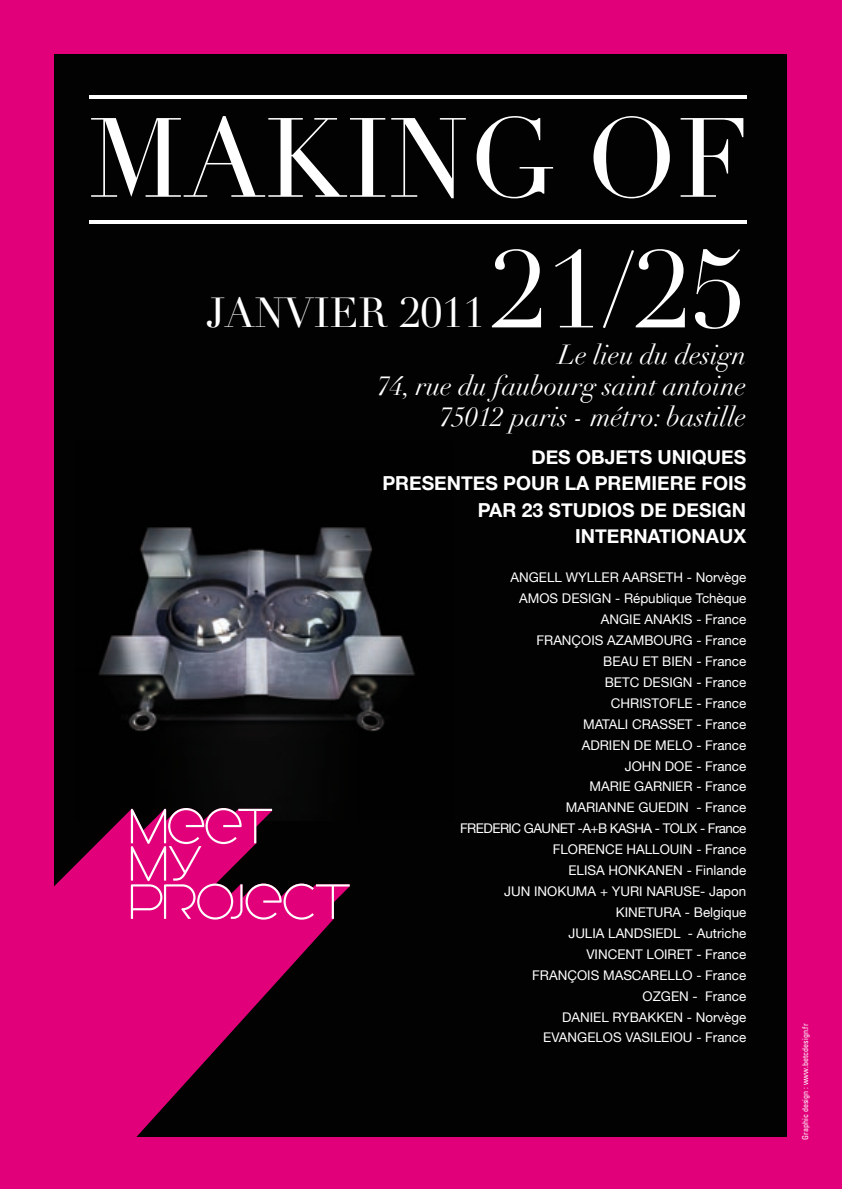
<style>
.page{position:relative;width:842px;height:1189px;background:#e2007a}
.page>*{position:absolute;margin:0;border:0;box-sizing:border-box;transform-origin:0 0}
.t1{font:110.6px "Didot";color:#fff}
.t2{font:107.6px "Didot";color:#fff}
.t3{font:41px "Didot";color:#fff}
.t4{font:italic 27px/30.6px "Didot";color:#fff;text-align:right}
.t5{font:700 19.2px/26.4px "Helvetica Neue";color:#fff;text-align:right}
.t6{font:13.4px/21px "Helvetica Neue";color:#fff;text-align:right}
.t7{font:condensed 8px "Univers";color:#fff}
</style>
<div class="page">
<div style="left:55px;top:55px;width:732px;height:1082px;background:#020202"></div>
<hr style="left:89px;top:95px;width:657px;height:4px;background:#fff">
<hr style="left:89px;top:220px;width:657px;height:4px;background:#fff">
<img style="left:98px;top:527px;width:317px;height:214px">
<svg style="left:54px;top:808px;width:279px;height:329px;fill:#e2007a"></svg>
<svg style="left:131px;top:808px;width:219px;height:112px"></svg>
<p class="t1" style="left:88px;top:92px;width:664px">MAKING OF</p>
<p class="t2" style="left:491px;top:226px;width:257px">21/25</p>
<p class="t4" style="left:377px;top:340px;width:371px">Le lieu du design<br>74, rue du faubourg saint antoine<br>75012 paris - métro: bastille</p>
<p class="t3" style="left:206px;top:288px;width:280px">JANVIER 2011</p>
<p class="t5" style="left:382px;top:443px;width:365px">DES OBJETS UNIQUES<br>PRESENTES POUR LA PREMIERE FOIS<br>PAR 23 STUDIOS DE DESIGN<br>INTERNATIONAUX</p>
<p class="t6" style="left:460px;top:567px;width:288px">ANGELL WYLLER AARSETH - Norvège<br>AMOS DESIGN - République Tchèque<br>ANGIE ANAKIS - France<br>FRANÇOIS AZAMBOURG - France<br>BEAU ET BIEN - France<br>BETC DESIGN - France<br>CHRISTOFLE - France<br>MATALI CRASSET - France<br>ADRIEN DE MELO - France<br>JOHN DOE - France<br>MARIE GARNIER - France<br>MARIANNE GUEDIN - France<br>FREDERIC GAUNET -A+B KASHA - TOLIX - France<br>FLORENCE HALLOUIN - France<br>ELISA HONKANEN - Finlande<br>JUN INOKUMA + YURI NARUSE- Japon<br>KINETURA - Belgique<br>JULIA LANDSIEDL - Autriche<br>VINCENT LOIRET - France<br>FRANÇOIS MASCARELLO - France<br>OZGEN - France<br>DANIEL RYBAKKEN - Norvège<br>EVANGELOS VASILEIOU - France</p>
<p class="t7" style="left:800px;top:1139px;width:117px;rotate:-90deg">Graphic design : www.betcdesign.fr</p>
</div>
